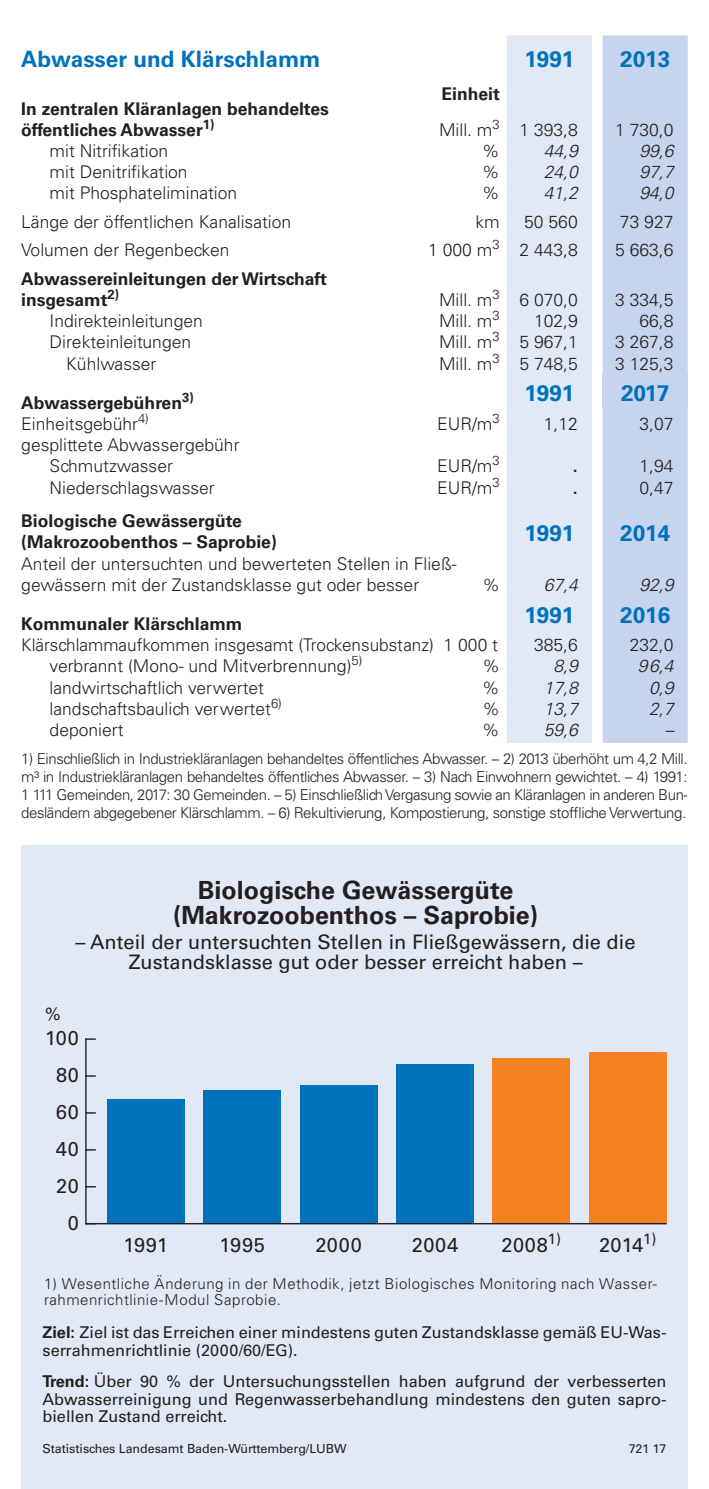
<style>
.page{position:relative;width:709px;height:1489px;background:#fff}
.page>*{position:absolute;margin:0;border:0;box-sizing:border-box;transform-origin:0 0}
.t1{font:700 25px/25px "Univers";color:#231f20;text-align:center}
.t2{font:700 22.5px "Univers";color:#0072bc}
.t3{font:20px/20px "Univers";color:#231f20;text-align:center}
.t4{font:300 17.5px/21.2px "Univers";color:#231f20}
.t5{font:700 17.5px/21px "Univers";color:#231f20}
.t6{font:italic 300 17.5px "Univers";color:#231f20}
.t7{font:17.5px "Univers";color:#231f20}
.t8{font:16.25px/17.5px "Univers";color:#231f20}
.t9{font:300 15px/18px "Univers";letter-spacing:.03em;color:#231f20;text-align:justify}
.t10{font:12.5px "Univers";letter-spacing:-.005em;color:#231f20}
.s1{font-weight:700}
</style>
<div class="page">
<div style="left:507px;top:35px;width:85px;height:708px;background:#e1e9f6"></div>
<div style="left:602px;top:35px;width:85px;height:708px;background:#c6d5ed"></div>
<div style="left:602px;top:373px;width:85px;height:35px;background:#c6d5ed"></div>
<div style="left:21px;top:845px;width:666px;height:643px;background:#e1e9f6"></div>
<hr style="left:85px;top:1039px;width:2px;height:184px;background:#231f20">
<div style="left:107px;top:1099px;width:77px;height:124px;background:#0072bc"></div>
<div style="left:204px;top:1089px;width:77px;height:134px;background:#0072bc"></div>
<div style="left:300px;top:1084px;width:77px;height:139px;background:#0072bc"></div>
<div style="left:396px;top:1063px;width:77px;height:160px;background:#0072bc"></div>
<div style="left:493px;top:1057px;width:77px;height:166px;background:#f58220"></div>
<div style="left:589px;top:1052px;width:77px;height:171px;background:#f58220"></div>
<hr style="left:86px;top:1222px;width:580px;height:2px;background:#231f20">
<p class="t2" style="left:21px;top:45px;width:301px">Abwasser und Klärschlamm</p>
<p class="t2" style="left:524px;top:45px;width:52px">1991</p>
<p class="t2" style="left:620px;top:45px;width:52px">2013</p>
<p class="t5" style="left:441px;top:84px;width:60px">Einheit</p>
<p class="t5" style="left:21px;top:98px;width:309px">In zentralen Kläranlagen behandeltes öffentliches Abwasser<sup>1)</sup></p>
<p class="t4" style="left:439px;top:119px;width:140px">Mill. m<sup>3</sup> 1 393,8</p>
<p class="t4" style="left:615px;top:119px;width:60px">1 730,0</p>
<p class="t4" style="left:50px;top:140px;width:120px">mit Nitrifikation</p>
<p class="t4" style="left:482px;top:140px;width:19px">%</p>
<p class="t6" style="left:543px;top:140px;width:36px">44,9</p>
<p class="t6" style="left:639px;top:140px;width:36px">99,6</p>
<p class="t4" style="left:50px;top:161px;width:140px">mit Denitrifikation</p>
<p class="t4" style="left:482px;top:161px;width:19px">%</p>
<p class="t6" style="left:543px;top:161px;width:36px">24,0</p>
<p class="t6" style="left:639px;top:161px;width:36px">97,7</p>
<p class="t4" style="left:50px;top:182px;width:189px">mit Phosphatelimination</p>
<p class="t4" style="left:482px;top:182px;width:19px">%</p>
<p class="t6" style="left:543px;top:183px;width:36px">41,2</p>
<p class="t6" style="left:639px;top:183px;width:36px">94,0</p>
<p class="t4" style="left:21px;top:211px;width:271px">Länge der öffentlichen Kanalisation</p>
<p class="t4" style="left:475px;top:211px;width:26px">km</p>
<p class="t4" style="left:524px;top:211px;width:55px">50 560</p>
<p class="t4" style="left:620px;top:211px;width:55px">73 927</p>
<p class="t4" style="left:21px;top:239px;width:210px">Volumen der Regenbecken</p>
<p class="t4" style="left:428px;top:239px;width:151px">1 000 m<sup>3</sup> 2 443,8</p>
<p class="t4" style="left:615px;top:239px;width:60px">5 663,6</p>
<p class="t5" style="left:21px;top:268px;width:307px">Abwassereinleitungen der Wirtschaft insgesamt<sup>2)</sup></p>
<p class="t4" style="left:439px;top:289px;width:140px">Mill. m<sup>3</sup> 6 070,0</p>
<p class="t4" style="left:615px;top:289px;width:60px">3 334,5</p>
<p class="t4" style="left:50px;top:310px;width:155px">Indirekteinleitungen</p>
<p class="t4" style="left:439px;top:310px;width:62px">Mill. m<sup>3</sup></p>
<p class="t4" style="left:534px;top:310px;width:45px">102,9</p>
<p class="t4" style="left:639px;top:310px;width:36px">66,8</p>
<p class="t4" style="left:50px;top:331px;width:143px">Direkteinleitungen</p>
<p class="t4" style="left:439px;top:331px;width:140px">Mill. m<sup>3</sup> 5 967,1</p>
<p class="t4" style="left:615px;top:331px;width:60px">3 267,8</p>
<p class="t4" style="left:66px;top:353px;width:92px">Kühlwasser</p>
<p class="t4" style="left:439px;top:353px;width:140px">Mill. m<sup>3</sup> 5 748,5</p>
<p class="t4" style="left:615px;top:353px;width:60px">3 125,3</p>
<p class="t5" style="left:21px;top:392px;width:174px">Abwassergebühren<sup>3)</sup></p>
<p class="t2" style="left:524px;top:380px;width:52px">1991</p>
<p class="t2" style="left:621px;top:380px;width:50px">2017</p>
<p class="t4" style="left:21px;top:413px;width:129px">Einheitsgebühr<sup>4)</sup></p>
<p class="t4" style="left:437px;top:413px;width:64px">EUR/m<sup>3</sup></p>
<p class="t4" style="left:544px;top:413px;width:36px">1,12</p>
<p class="t4" style="left:639px;top:413px;width:36px">3,07</p>
<p class="t4" style="left:50px;top:434px;width:191px;text-indent:-28px">gesplittete Abwassergebühr<br>Schmutzwasser</p>
<p class="t4" style="left:437px;top:455px;width:64px">EUR/m<sup>3</sup></p>
<p class="t5" style="left:573px;top:456px;width:6px">.</p>
<p class="t4" style="left:639px;top:455px;width:36px">1,94</p>
<p class="t4" style="left:50px;top:477px;width:167px">Niederschlagswasser</p>
<p class="t4" style="left:437px;top:477px;width:64px">EUR/m<sup>3</sup></p>
<p class="t5" style="left:573px;top:477px;width:6px">.</p>
<p class="t4" style="left:639px;top:477px;width:36px">0,47</p>
<p class="t5" style="left:21px;top:510px;width:257px">Biologische Gewässergüte (Makrozoobenthos – Saprobie)</p>
<p class="t2" style="left:524px;top:520px;width:52px">1991</p>
<p class="t2" style="left:620px;top:520px;width:52px">2014</p>
<p class="t4" style="left:21px;top:553px;width:437px">Anteil der untersuchten und bewerteten Stellen in Fließ&shy;gewässern mit der Zustandsklasse gut oder besser</p>
<p class="t4" style="left:482px;top:574px;width:19px">%</p>
<p class="t6" style="left:544px;top:574px;width:36px">67,4</p>
<p class="t6" style="left:639px;top:574px;width:36px">92,9</p>
<p class="t5" style="left:21px;top:613px;width:223px">Kommunaler Klärschlamm</p>
<p class="t2" style="left:524px;top:601px;width:52px">1991</p>
<p class="t2" style="left:620px;top:601px;width:52px">2016</p>
<p class="t4" style="left:21px;top:634px;width:478px">Klärschlammaufkommen insgesamt (Trockensubstanz) 1 000 t</p>
<p class="t4" style="left:534px;top:634px;width:45px">385,6</p>
<p class="t4" style="left:629px;top:634px;width:45px">232,0</p>
<p class="t4" style="left:50px;top:655px;width:314px">verbrannt (Mono- und Mitverbrennung)<sup>5)</sup></p>
<p class="t4" style="left:482px;top:655px;width:19px">%</p>
<p class="t6" style="left:553px;top:655px;width:26px">8,9</p>
<p class="t6" style="left:637px;top:655px;width:37px">96,4</p>
<p class="t4" style="left:50px;top:676px;width:216px">landwirtschaftlich verwertet</p>
<p class="t4" style="left:482px;top:676px;width:19px">%</p>
<p class="t6" style="left:543px;top:676px;width:36px">17,8</p>
<p class="t6" style="left:649px;top:676px;width:26px">0,9</p>
<p class="t4" style="left:50px;top:698px;width:234px">landschaftsbaulich verwertet<sup>6)</sup></p>
<p class="t4" style="left:482px;top:698px;width:19px">%</p>
<p class="t6" style="left:543px;top:698px;width:36px">13,7</p>
<p class="t6" style="left:649px;top:698px;width:26px">2,7</p>
<p class="t4" style="left:50px;top:719px;width:75px">deponiert</p>
<p class="t4" style="left:482px;top:719px;width:19px">%</p>
<p class="t6" style="left:543px;top:719px;width:36px">59,6</p>
<p class="t6" style="left:664px;top:719px;width:10px">–</p>
<p class="t9" style="left:21px;top:749px;width:668px">1) Einschließlich in Industriekläranlagen behandeltes öffentliches Abwasser. – 2) 2013 überhöht um 4,2 Mill. m³ in Industriekläranlagen behandeltes öffentliches Abwasser. – 3) Nach Einwohnern gewichtet. – 4) 1991:<br>1 111 Gemeinden, 2017: 30 Gemeinden. – 5) Einschließlich Vergasung sowie an Kläranlagen in anderen Bun&shy;desländern abgegebener Klärschlamm. – 6) Rekultivierung, Kompostierung, sonstige stoffliche Verwertung.</p>
<p class="t7" style="left:45px;top:1002px;width:17px">%</p>
<h1 class="t1" style="left:173px;top:877px;width:366px">Biologische Gewässergüte (Makrozoobenthos – Saprobie)</h1>
<p class="t3" style="left:76px;top:931px;width:561px">– Anteil der untersuchten Stellen in Fließgewässern, die die<br>Zustandsklasse gut oder besser erreicht haben –</p>
<p class="t3" style="left:45px;top:1028px;width:35px">100</p>
<p class="t3" style="left:56px;top:1065px;width:24px">80</p>
<p class="t3" style="left:56px;top:1101px;width:24px">60</p>
<p class="t3" style="left:56px;top:1138px;width:25px">40</p>
<p class="t3" style="left:56px;top:1175px;width:24px">20</p>
<p class="t3" style="left:68px;top:1212px;width:13px">0</p>
<p class="t3" style="left:501px;top:1235px;width:61px">2008<sup>1)</sup></p>
<p class="t3" style="left:599px;top:1235px;width:59px">2014<sup>1)</sup></p>
<p class="t3" style="left:123px;top:1235px;width:46px">1991</p>
<p class="t3" style="left:219px;top:1235px;width:47px">1995</p>
<p class="t3" style="left:315px;top:1235px;width:48px">2000</p>
<p class="t3" style="left:412px;top:1235px;width:48px">2004</p>
<p class="t9" style="left:44px;top:1276px;width:614px;line-height:15px">1) Wesentliche Änderung in der Methodik, jetzt Biologisches Monitoring nach Wasser&shy;rahmenrichtlinie-Modul Saprobie.</p>
<p class="t8" style="left:43px;top:1323px;width:625px"><span class="s1">Ziel:</span> Ziel ist das Erreichen einer mindestens guten Zustandsklasse gemäß EU-Was&shy;serrahmenrichtlinie (2000/60/EG).</p>
<p class="t8" style="left:43px;top:1372px;width:625px;text-align:justify"><span class="s1">Trend:</span> Über 90 % der Untersuchungsstellen haben aufgrund der verbesserten Abwasserreinigung und Regenwasserbehandlung mindestens den guten sapro&shy;biellen Zustand erreicht.</p>
<p class="t10" style="left:43px;top:1440px;width:306px">Statistisches Landesamt Baden-Württemberg/LUBW</p>
<p class="t10" style="left:628px;top:1440px;width:39px">721 17</p>
</div>
